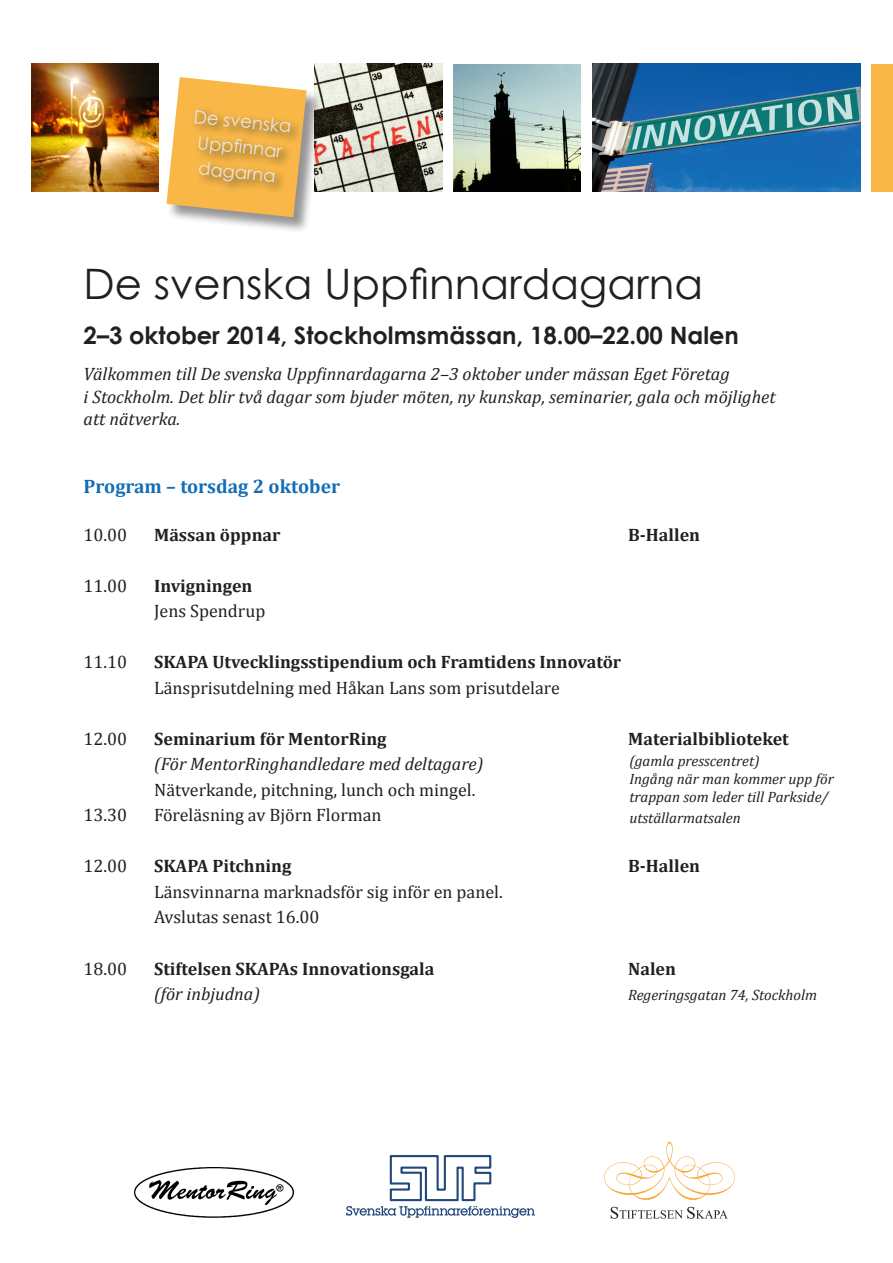
<style>
.page{position:relative;width:893px;height:1263px;background:#fff}
.page>*{position:absolute;margin:0;border:0;box-sizing:border-box;transform-origin:0 0}
.t1{font:42px "Century Gothic";color:#231f20}
.t2{font:700 24px "Century Gothic";color:#231f20}
.t3{font:700 19.5px "Cambria";color:#136cb6}
.t4{font:18px "Cambria";color:#231f20}
.t5{font:italic 18px/22.5px "Cambria";color:#231f20}
.t6{font:700 18px "Cambria";color:#231f20}
.t7{font:18px "Century Gothic";color:#e6e7e9}
.t8{font:italic 15px/18px "Cambria";color:#231f20}
</style>
<div class="page">
<img style="left:593px;top:64px;width:267px;height:127px">
<svg style="left:346px;top:1155px;width:189px;height:63px"></svg>
<img style="left:454px;top:64px;width:127px;height:127px">
<img style="left:314px;top:64px;width:128px;height:127px">
<img style="left:31px;top:64px;width:128px;height:127px">
<div style="left:167px;top:78px;width:156px;height:155px;background:#231f20;opacity:.6"></div>
<svg style="left:166px;top:77px;width:141px;height:140px"></svg>
<div style="left:191px;top:106px;width:111px;height:88px;background:#231f20;opacity:.75"></div>
<img style="left:134px;top:1167px;width:159px;height:50px">
<svg style="left:604px;top:1141px;width:131px;height:78px"></svg>
<div style="left:872px;top:64px;width:21px;height:127px;background:#f8b747"></div>
<p class="t7" style="left:195px;top:104px;width:100px;rotate:6deg">De svenska</p>
<p class="t7" style="left:199px;top:130px;width:86px;rotate:6deg">Uppfi nnar</p>
<p class="t7" style="left:200px;top:155px;width:79px;rotate:6deg">dagarna</p>
<p class="t1" style="left:84px;top:255px;width:621px">De svenska Uppfinnardagarna</p>
<p class="t2" style="left:84px;top:317px;width:657px">2–3 oktober 2014, Stockholmsmässan, 18.00–22.00 Nalen</p>
<p class="t5" style="left:84px;top:362px;width:693px">Välkommen till De svenska Uppfinnardagarna 2–3 oktober under mässan Eget Företag<br>i Stockholm. Det blir två dagar som bjuder möten, ny kunskap, seminarier, gala och möjlighet att nätverka.</p>
<p class="t3" style="left:84px;top:472px;width:258px">Program – torsdag 2 oktober</p>
<p class="t4" style="left:84px;top:524px;width:45px">10.00</p>
<p class="t6" style="left:154px;top:522px;width:128px">Mässan öppnar</p>
<p class="t6" style="left:628px;top:522px;width:73px">B-Hallen</p>
<p class="t4" style="left:84px;top:575px;width:45px">11.00</p>
<p class="t6" style="left:154px;top:573px;width:100px">Invigningen</p>
<p class="t4" style="left:154px;top:601px;width:113px">Jens Spendrup</p>
<p class="t4" style="left:84px;top:652px;width:45px">11.10</p>
<p class="t6" style="left:154px;top:650px;width:469px">SKAPA Utvecklingsstipendium och Framtidens Innovatör</p>
<p class="t4" style="left:154px;top:677px;width:407px">Länsprisutdelning med Håkan Lans som prisutdelare</p>
<p class="t4" style="left:84px;top:728px;width:45px">12.00</p>
<p class="t6" style="left:154px;top:726px;width:234px">Seminarium för MentorRing</p>
<p class="t6" style="left:628px;top:726px;width:162px">Materialbiblioteket</p>
<p class="t5" style="left:154px;top:752px;width:331px">(För MentorRinghandledare med deltagare)</p>
<p class="t4" style="left:154px;top:779px;width:323px">Nätverkande, pitchning, lunch och mingel.</p>
<p class="t4" style="left:84px;top:805px;width:45px">13.30</p>
<p class="t4" style="left:154px;top:805px;width:229px">Föreläsning av Björn Florman</p>
<p class="t4" style="left:84px;top:856px;width:45px">12.00</p>
<p class="t6" style="left:154px;top:854px;width:139px">SKAPA Pitchning</p>
<p class="t6" style="left:628px;top:854px;width:73px">B-Hallen</p>
<p class="t4" style="left:154px;top:881px;width:350px">Länsvinnarna marknadsför sig inför en panel.</p>
<p class="t4" style="left:154px;top:907px;width:167px">Avslutas senast 16.00</p>
<p class="t4" style="left:84px;top:958px;width:45px">18.00</p>
<p class="t6" style="left:154px;top:956px;width:282px">Stiftelsen SKAPAs Innovationsgala</p>
<p class="t6" style="left:628px;top:956px;width:49px">Nalen</p>
<p class="t5" style="left:154px;top:982px;width:107px">(för inbjudna)</p>
<p class="t8" style="left:628px;top:985px;width:190px">Regeringsgatan 74, Stockholm</p>
<p class="t8" style="left:629px;top:752px;width:206px">(gamla presscentret)<br>Ingång när man kommer upp för trappan som leder till Parkside/</p>
<p class="t8" style="left:629px;top:809px;width:113px">utställarmatsalen</p>
</div>
